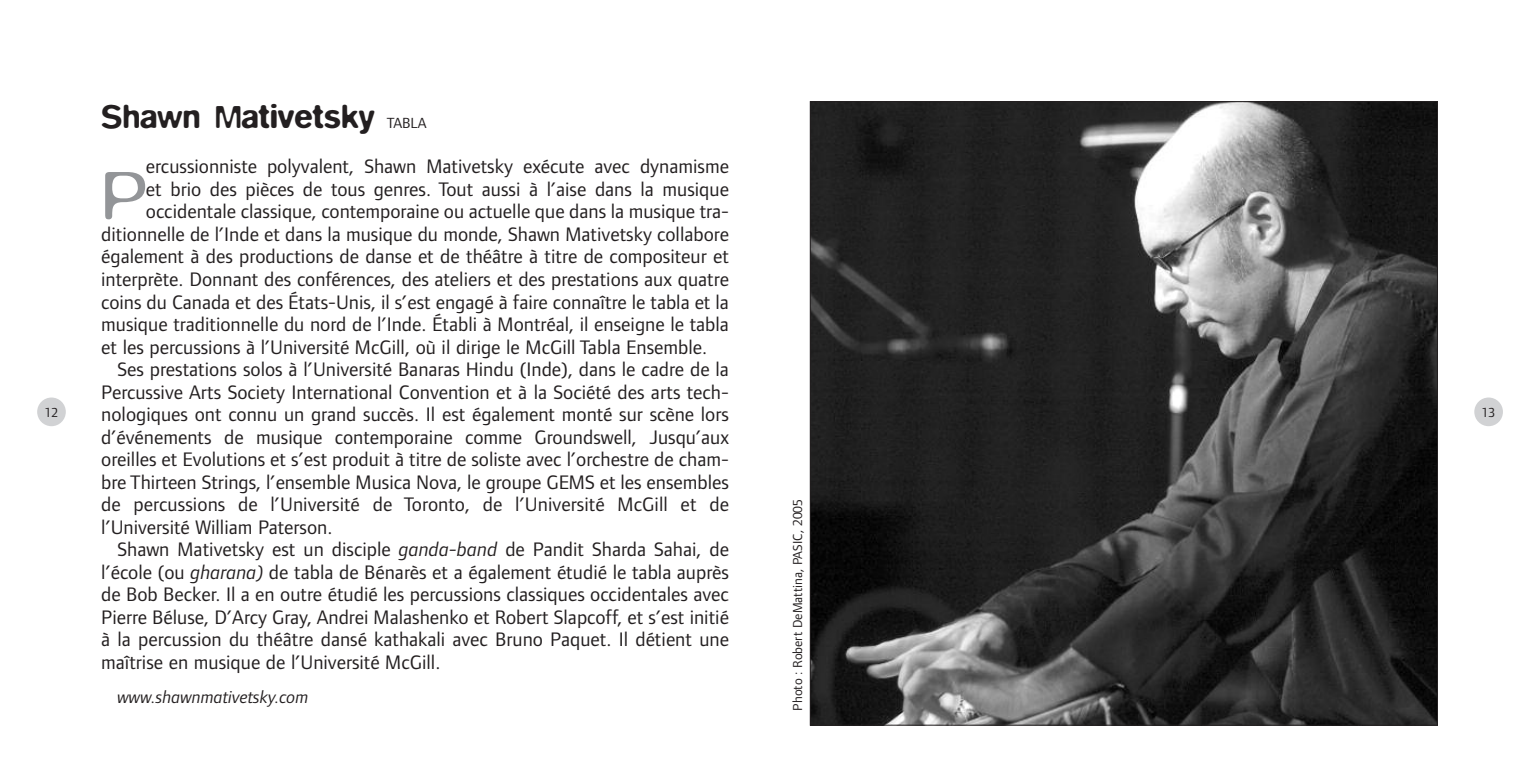
<style>
.page{position:relative;width:1539px;height:766px;background:#fff}
.page>*{position:absolute;margin:0;border:0;box-sizing:border-box;transform-origin:0 0}
.t1{font:300 76.05px "Blur";color:#939598}
.t2{font:500 33.75px "Blur";color:#231f20}
.t3{font:20.25px "Foundry Form Sans";color:#231f20}
.t4{font:italic 18px "Foundry Form Sans";color:#231f20}
.t5{font:15.3px "Foundry Form Sans";color:#231f20}
.t6{font:13.5px "Foundry Form Sans";color:#231f20}
.s1{font-style:italic}
</style>
<div class="page">
<img style="left:812px;top:103px;width:624px;height:620px">
<div style="left:1474px;top:397px;width:29px;height:29px;background:#d1d2d4;border-radius:50%"></div>
<div style="left:37px;top:397px;width:29px;height:29px;background:#d1d2d4;border-radius:50%"></div>
<h2 class="t2" style="left:101px;top:97px;width:276px">Shawn Mativetsky</h2>
<p class="t5" style="left:387px;top:117px;width:42px">TABLA</p>
<p class="t3" style="left:146px;top:159px;width:585px">ercussionniste polyvalent, Shawn Mativetsky exécute avec dynamisme</p>
<p class="t3" style="left:146px;top:181px;width:585px">et brio des pièces de tous genres. Tout aussi à l’aise dans la musique</p>
<p class="t3" style="left:146px;top:204px;width:585px">occidentale classique, contemporaine ou actuelle que dans la musique tra-</p>
<p class="t3" style="left:101px;top:226px;width:629px">ditionnelle de l’Inde et dans la musique du monde, Shawn Mativetsky collabore</p>
<p class="t3" style="left:101px;top:249px;width:629px">également à des productions de danse et de théâtre à titre de compositeur et</p>
<p class="t3" style="left:101px;top:271px;width:629px">interprète. Donnant des conférences, des ateliers et des prestations aux quatre</p>
<p class="t3" style="left:101px;top:294px;width:629px">coins du Canada et des États-Unis, il s’est engagé à faire connaître le tabla et la</p>
<p class="t3" style="left:101px;top:316px;width:629px">musique traditionnelle du nord de l’Inde. Établi à Montréal, il enseigne le tabla</p>
<p class="t3" style="left:101px;top:339px;width:608px">et les percussions à l’Université McGill, où il dirige le McGill Tabla Ensemble.</p>
<p class="t3" style="left:117px;top:361px;width:613px">Ses prestations solos à l’Université Banaras Hindu (Inde), dans le cadre de la</p>
<p class="t3" style="left:101px;top:384px;width:629px">Percussive Arts Society International Convention et à la Société des arts tech-</p>
<p class="t3" style="left:101px;top:406px;width:629px">nologiques ont connu un grand succès. Il est également monté sur scène lors</p>
<p class="t3" style="left:101px;top:429px;width:629px">d’événements de musique contemporaine comme Groundswell, Jusqu’aux</p>
<p class="t3" style="left:101px;top:451px;width:629px">oreilles et Evolutions et s’est produit à titre de soliste avec l’orchestre de cham-</p>
<p class="t3" style="left:101px;top:474px;width:629px">bre Thirteen Strings, l’ensemble Musica Nova, le groupe GEMS et les ensembles</p>
<p class="t3" style="left:101px;top:496px;width:629px">de percussions de l’Université de Toronto, de l’Université McGill et de</p>
<p class="t3" style="left:101px;top:519px;width:233px">l’Université William Paterson.</p>
<p class="t3" style="left:117px;top:541px;width:613px">Shawn Mativetsky est un disciple <span class="s1">ganda-band</span> de Pandit Sharda Sahai, de</p>
<p class="t3" style="left:101px;top:564px;width:629px">l’école (ou <span class="s1">gharana)</span> de tabla de Bénarès et a également étudié le tabla auprès</p>
<p class="t3" style="left:101px;top:586px;width:629px">de Bob Becker. Il a en outre étudié les percussions classiques occidentales avec</p>
<p class="t3" style="left:101px;top:609px;width:629px">Pierre Béluse, D’Arcy Gray, Andrei Malashenko et Robert Slapcoff, et s’est initié</p>
<p class="t3" style="left:101px;top:631px;width:629px">à la percussion du théâtre dansé kathakali avec Bruno Paquet. Il détient une</p>
<p class="t3" style="left:101px;top:654px;width:341px">maîtrise en musique de l’Université McGill.</p>
<p class="t4" style="left:117px;top:685px;width:193px">www.shawnmativetsky.com</p>
<h1 class="t1" style="left:101px;top:148px;width:47px">P</h1>
<p class="t6" style="left:45px;top:407px;width:15px">12</p>
<p class="t6" style="left:1482px;top:407px;width:15px">13</p>
<p class="t6" style="left:793px;top:710px;width:213px;rotate:-90deg">Photo : Robert DeMattina, PASIC, 2005</p>
</div>
